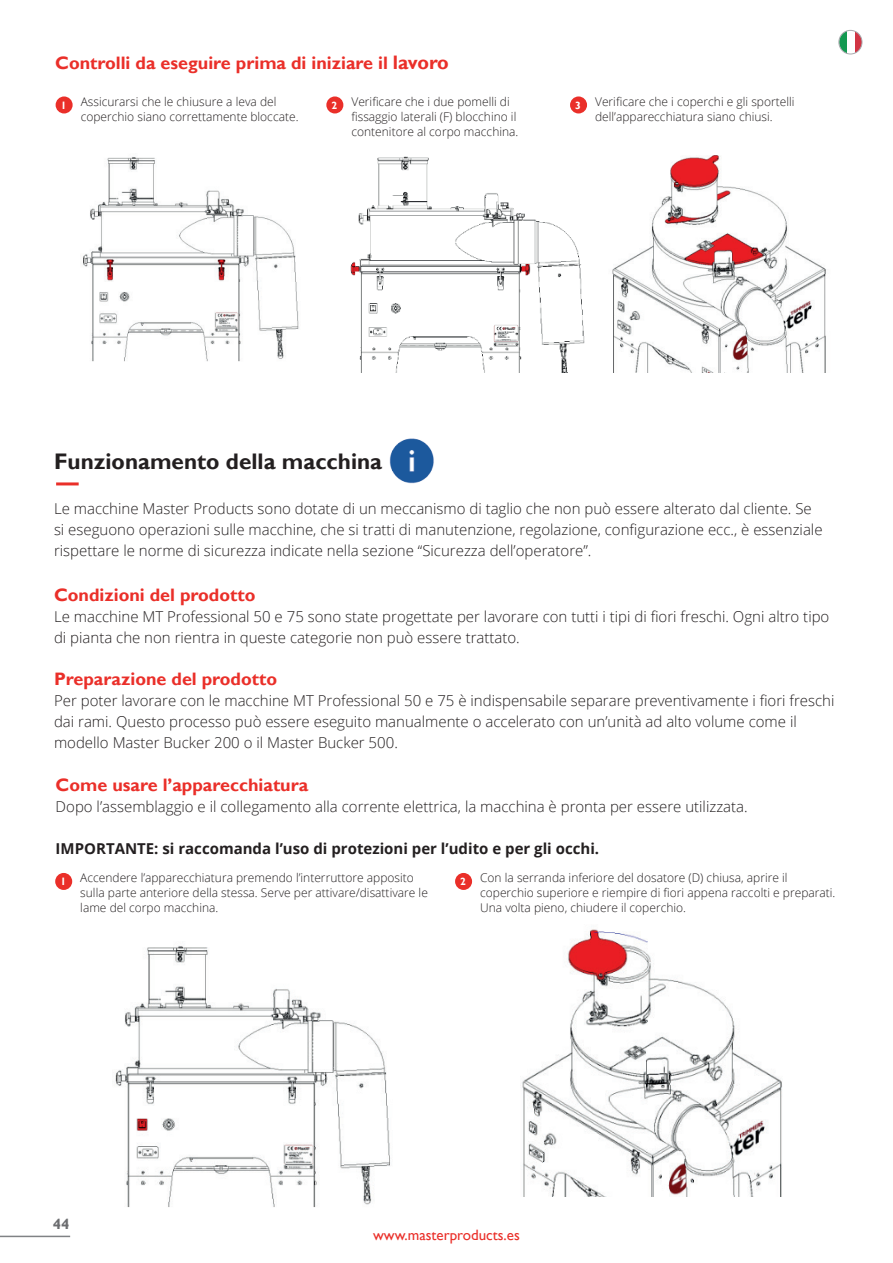
<style>
.page{position:relative;width:893px;height:1263px;background:#fff}
.page>*{position:absolute;margin:0;border:0;box-sizing:border-box;transform-origin:0 0}
.t1{font:700 22.5px "Gill Sans";color:#231f20}
.t2{font:700 18px "Gill Sans";color:#ea2f29}
.t3{font:300 15px/21px "Open Sans";color:#231f20}
.t4{font:700 15px "Open Sans";color:#231f20}
.t5{font:15px "Gill Sans";color:#ea2f29}
.t6{font:700 15px "Gill Sans";color:#6c6d70}
.t7{font:300 12px/15px "Open Sans";color:#231f20}
.t8{font:700 10.5px "Gill Sans";color:#fff}
.s1{font-size:19.5px}
</style>
<div class="page">
<hr style="left:0;top:1236px;width:70px;height:1px;background:#808285">
<div style="left:56px;top:96px;width:17px;height:17px;background:#ea2f29;border-radius:50%"></div>
<div style="left:570px;top:96px;width:17px;height:17px;background:#ea2f29;border-radius:50%"></div>
<div style="left:326px;top:96px;width:17px;height:17px;background:#ea2f29;border-radius:50%"></div>
<img style="left:83px;top:157px;width:216px;height:205px">
<img style="left:350px;top:156px;width:235px;height:217px">
<img style="left:612px;top:155px;width:214px;height:217px">
<hr style="left:56px;top:482px;width:23px;height:3px;background:#ea2f29">
<img style="left:389px;top:438px;width:45px;height:46px">
<div style="left:55px;top:873px;width:17px;height:17px;background:#ea2f29;border-radius:50%"></div>
<div style="left:455px;top:873px;width:17px;height:17px;background:#ea2f29;border-radius:50%"></div>
<img style="left:522px;top:929px;width:260px;height:267px">
<img style="left:114px;top:946px;width:276px;height:261px">
<svg style="left:855px;top:31px;width:7px;height:23px"></svg>
<svg style="left:839px;top:31px;width:7px;height:23px"></svg>
<div style="left:839px;top:30px;width:23px;height:24px;border:1px solid #a8a9ad;border-radius:50%"></div>
<p class="t2" style="left:55px;top:52px;width:395px">Controlli da eseguire prima di iniziare il <span class="s1">lavoro</span></p>
<p class="t7" style="left:351px;top:93px;width:168px">Verificare che i due pomelli di fissaggio laterali (F) blocchino il contenitore al corpo macchina.</p>
<p class="t7" style="left:61px;top:93px;width:217px"><sub>1</sub> Assicurarsi che le chiusure a leva del</p>
<p class="t8" style="left:332px;top:99px;width:7px">2</p>
<p class="t8" style="left:575px;top:99px;width:7px">3</p>
<p class="t7" style="left:81px;top:108px;width:219px">coperchio siano correttamente bloccate.</p>
<p class="t7" style="left:595px;top:93px;width:201px">Verificare che i coperchi e gli sportelli dell’apparecchiatura siano chiusi.</p>
<h1 class="t1" style="left:54px;top:448px;width:330px">Funzionamento della macchina</h1>
<p class="t3" style="left:54px;top:497px;width:770px">Le macchine Master Products sono dotate di un meccanismo di taglio che non può essere alterato dal cliente. Se si eseguono operazioni sulle macchine, che si tratti di manutenzione, regolazione, configurazione ecc., è essenziale rispettare le norme di sicurezza indicate nella sezione “Sicurezza dell’operatore”.</p>
<p class="t2" style="left:54px;top:584px;width:203px">Condizioni del prodotto</p>
<p class="t3" style="left:54px;top:605px;width:777px">Le macchine MT Professional 50 e 75 sono state progettate per lavorare con tutti i tipi di fiori freschi. Ogni altro tipo di pianta che non rientra in queste categorie non può essere trattato.</p>
<p class="t2" style="left:54px;top:668px;width:225px">Preparazione del prodotto</p>
<p class="t3" style="left:54px;top:690px;width:782px">Per poter lavorare con le macchine MT Professional 50 e 75 è indispensabile separare preventivamente i fiori freschi dai rami. Questo processo può essere eseguito manualmente o accelerato con un’unità ad alto volume come il modello Master Bucker 200 o il Master Bucker 500.</p>
<p class="t2" style="left:56px;top:774px;width:254px">Come usare l’apparecchiatura</p>
<p class="t3" style="left:56px;top:796px;width:694px">Dopo l’assemblaggio e il collegamento alla corrente elettrica, la macchina è pronta per essere utilizzata.</p>
<p class="t4" style="left:56px;top:838px;width:545px">IMPORTANTE: si raccomanda l’uso di protezioni per l’udito e per gli occhi.</p>
<p class="t7" style="left:60px;top:870px;width:355px"><sub>1</sub> Accendere l’apparecchiatura premendo l’interruttore apposito</p>
<p class="t8" style="left:460px;top:875px;width:7px">2</p>
<p class="t7" style="left:80px;top:885px;width:349px">sulla parte anteriore della stessa. Serve per attivare/disattivare le lame del corpo macchina.</p>
<p class="t7" style="left:480px;top:870px;width:357px">Con la serranda inferiore del dosatore (D) chiusa, aprire il coperchio superiore e riempire di fiori appena raccolti e preparati.<br>Una volta pieno, chiudere il coperchio.</p>
<p class="t6" style="left:53px;top:1214px;width:18px">44</p>
<p class="t5" style="left:373px;top:1226px;width:148px">www.masterproducts.es</p>
</div>
